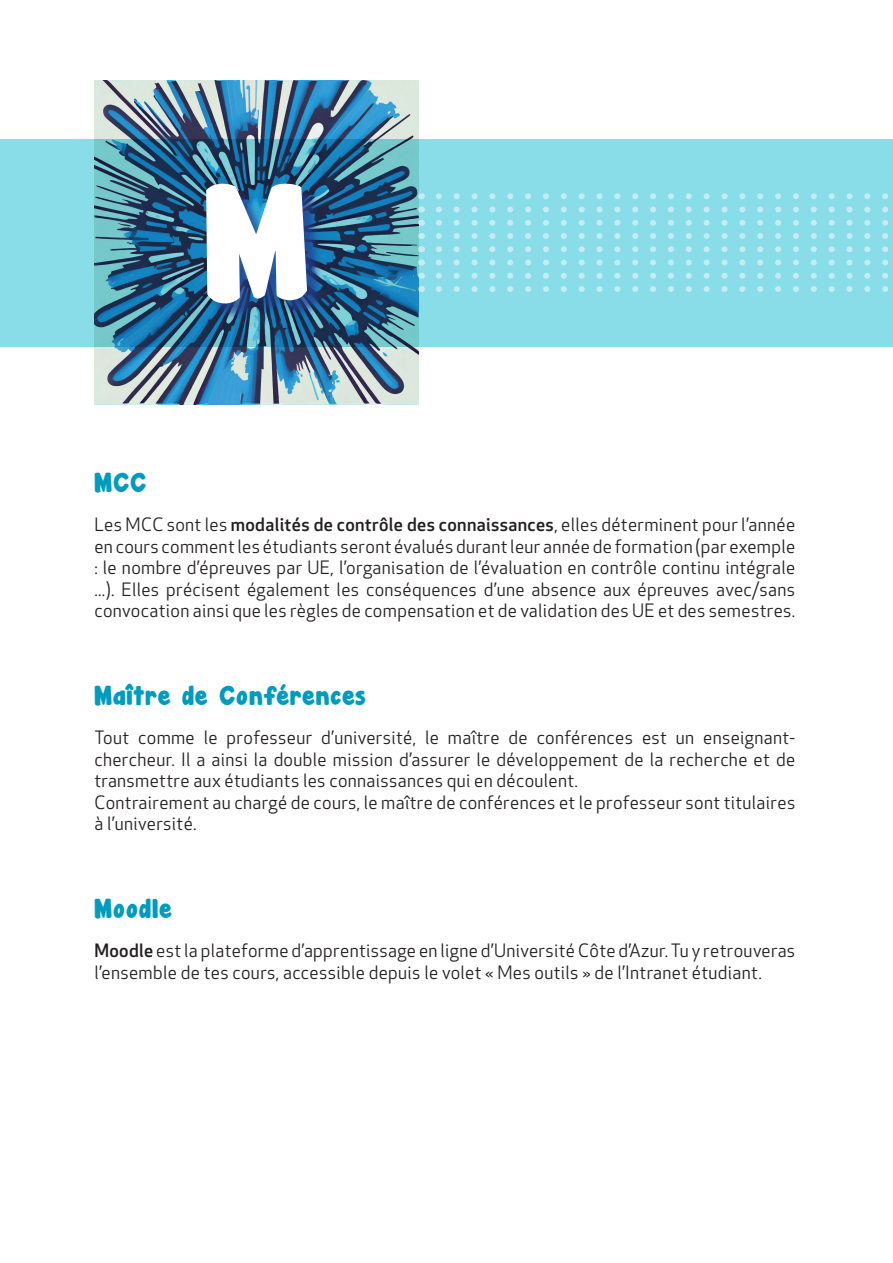
<style>
.page{position:relative;width:893px;height:1263px;background:#fff}
.page>*{position:absolute;margin:0;border:0;box-sizing:border-box;transform-origin:0 0}
.t1{font:143.7px "Janda Manatee Solid";color:#fff}
.t2{font:24px "Janda Manatee Solid";letter-spacing:.05em;color:#009bbf}
.t3{font:18px/21.6px "Apex New";letter-spacing:.02em;color:#231f20}
.s1{font-weight:500}
</style>
<div class="page">
<img style="left:94px;top:81px;width:324px;height:323px">
<svg style="left:0;top:139px;width:893px;height:207px;background:#6bb7ca"></svg>
<div style="left:208px;top:186px;width:117px;height:136px;background:#253f8e;opacity:.75"></div>
<svg style="left:439px;top:220px;width:454px;height:6px;background:#97e1eb"></svg>
<svg style="left:439px;top:233px;width:454px;height:6px;background:#97e1eb"></svg>
<svg style="left:439px;top:206px;width:454px;height:6px;background:#96e0eb"></svg>
<svg style="left:439px;top:246px;width:454px;height:6px;background:#97e1eb"></svg>
<svg style="left:439px;top:259px;width:454px;height:6px;background:#96e0eb"></svg>
<svg style="left:439px;top:273px;width:454px;height:6px;background:#97e1eb"></svg>
<svg style="left:439px;top:286px;width:454px;height:6px;background:#97e1eb"></svg>
<svg style="left:439px;top:193px;width:454px;height:6px;background:#97e1eb"></svg>
<h1 class="t1" style="left:204px;top:141px;width:106px">M</h1>
<h2 class="t2" style="left:94px;top:466px;width:53px">MCC</h2>
<p class="t3" style="left:94px;top:514px;width:702px;text-align:justify">Les MCC sont les <span class="s1">modalités de contrôle des connaissances</span>, elles déterminent pour l’année en cours comment les étudiants seront évalués durant leur année de formation (par exemple : le nombre d’épreuves par UE, l’organisation de l’évaluation en contrôle continu intégrale ...). Elles précisent également les conséquences d’une absence aux épreuves avec/sans convocation ainsi que les règles de compensation et de validation des UE et des semestres.</p>
<h2 class="t2" style="left:94px;top:678px;width:273px">Maître de Conférences</h2>
<p class="t3" style="left:94px;top:727px;width:702px">Tout comme le professeur d’université, le maître de conférences est un enseignant&shy;chercheur. Il a ainsi la double mission d’assurer le développement de la recherche et de transmettre aux étudiants les connaissances qui en découlent.<br>Contrairement au chargé de cours, le maître de conférences et le professeur sont titulaires à l’université.</p>
<h2 class="t2" style="left:94px;top:891px;width:79px">Moodle</h2>
<p class="t3" style="left:94px;top:939px;width:702px"><span class="s1">Moodle</span> est la plateforme d’apprentissage en ligne d’Université Côte d’Azur. Tu y retrouveras l’ensemble de tes cours, accessible depuis le volet « Mes outils » de l’Intranet étudiant.</p>
</div>
